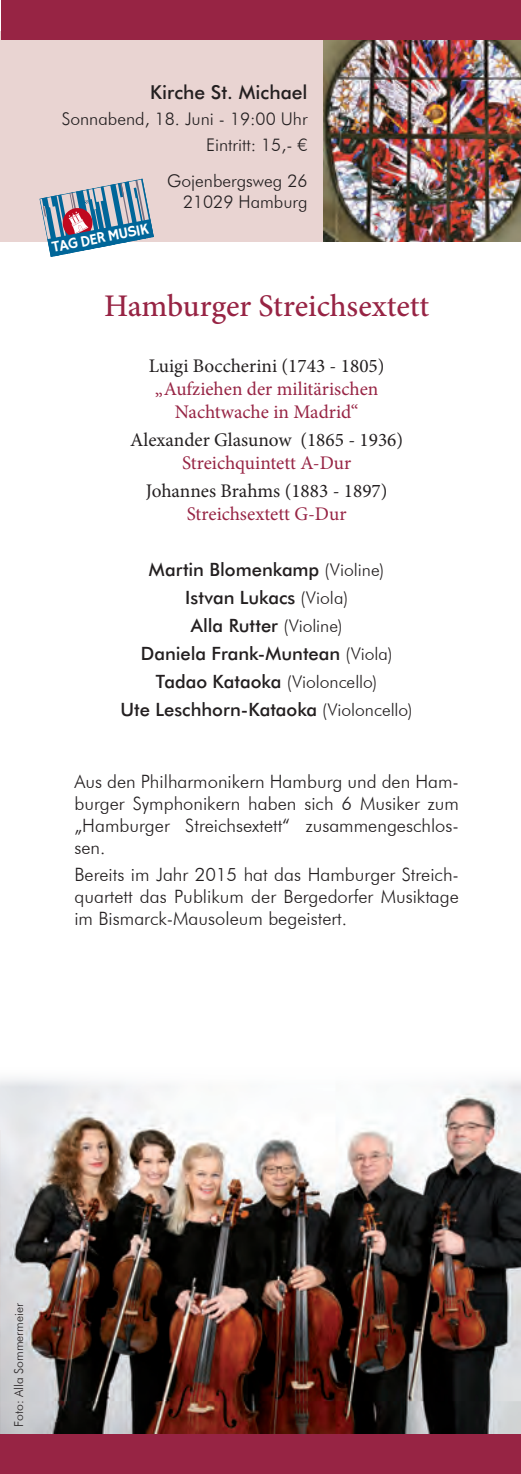
<style>
.page{position:relative;width:521px;height:1474px;background:#fff}
.page>*{position:absolute;margin:0;border:0;box-sizing:border-box;transform-origin:0 0}
.t1{font:500 31.5px "Minion Pro";letter-spacing:-.005em;color:#972444}
.t2{font:19.25px/23.1px "Minion Pro";color:#972444;text-align:center}
.t3{font:19.25px "Minion Pro";color:#231f20}
.t4{font:500 19.25px "Futura BT";color:#231f20}
.t5{font:300 18.38px/22.1px "Futura BT";color:#231f20;text-align:justify}
.t6{font:500 18.38px/28px "Futura BT";color:#231f20;text-align:center}
.t7{font:300 17.5px/25.9px "Futura BT";color:#231f20;text-align:right}
.t8{font:15.58px "Hammersmith One";color:#fff}
.t9{font:300 12.25px "Futura BT";color:#231f20}
.s1{font-weight:300;font-size:17.5px}
.s2{font-weight:500;font-size:18.38px}
</style>
<div class="page">
<div style="left:0;top:31px;width:345px;height:210px;background:#e9d4d2"></div>
<div style="left:0;top:1433px;width:521px;height:40px;background:#972444"></div>
<img style="left:323px;top:40px;width:198px;height:201px">
<div style="left:1px;top:0;width:520px;height:40px;background:#972444"></div>
<img style="left:0;top:1078px;width:521px;height:355px">
<svg style="left:39px;top:179px;width:115px;height:78px"></svg>
<p class="t4" style="left:150px;top:81px;width:159px">Kirche St. Michael</p>
<p class="t7" style="left:62px;top:106px;width:247px">Sonnabend, 18. Juni - 19:00 Uhr<br>Eintritt: 15,- ¤</p>
<p class="t7" style="left:167px;top:170px;width:142px;line-height:21px">Gojenbergsweg 26<br>21029 Hamburg</p>
<p class="t8" style="left:50px;top:239px;width:100px;rotate:-11deg">TAG DER MUSIK</p>
<h1 class="t1" style="left:104px;top:284px;width:326px">Hamburger Streichsextett</h1>
<p class="t3" style="left:149px;top:353px;width:237px">Luigi Boccherini (1743 - 1805)</p>
<p class="t2" style="left:155px;top:377px;width:225px">„Aufziehen der militärischen<br>Nachtwache in Madrid“</p>
<p class="t3" style="left:130px;top:427px;width:275px">Alexander Glasunow (1865 - 1936)</p>
<p class="t2" style="left:182px;top:451px;width:171px">Streichquintett A-Dur</p>
<p class="t3" style="left:146px;top:478px;width:243px">Johannes Brahms (1883 - 1897)</p>
<p class="t2" style="left:187px;top:503px;width:161px">Streichsextett G-Dur</p>
<p class="t6" style="left:141px;top:555px;width:253px">Martin Blomenkamp <span class="s1">(Violine)<br></span>Istvan Lukacs <span class="s1">(Viola)<br></span>Alla Rutter <span class="s1">(Violine)<br></span>Daniela Frank-Muntean <span class="s1">(Viola)</span></p>
<p class="t7" style="left:156px;top:669px;width:223px"><span class="s2">Tadao Kataoka</span> (Violoncello)</p>
<p class="t6" style="left:121px;top:695px;width:294px">Ute Leschhorn-Kataoka <span class="s1">(Violoncello)</span></p>
<p class="t5" style="left:74px;top:770px;width:386px">Aus den Philharmonikern Hamburg und den Ham&shy;burger Symphonikern haben sich 6 Musiker zum „Hamburger Streichsextett“ zusammengeschlos&shy;sen.</p>
<p class="t5" style="left:74px;top:863px;width:386px">Bereits im Jahr 2015 hat das Hamburger Streich&shy;quartett das Publikum der Bergedorfer Musiktage im Bismarck-Mausoleum begeistert.</p>
<p class="t9" style="left:11px;top:1426px;width:125px;rotate:-90deg">Foto: Alla Sommermeier</p>
</div>
